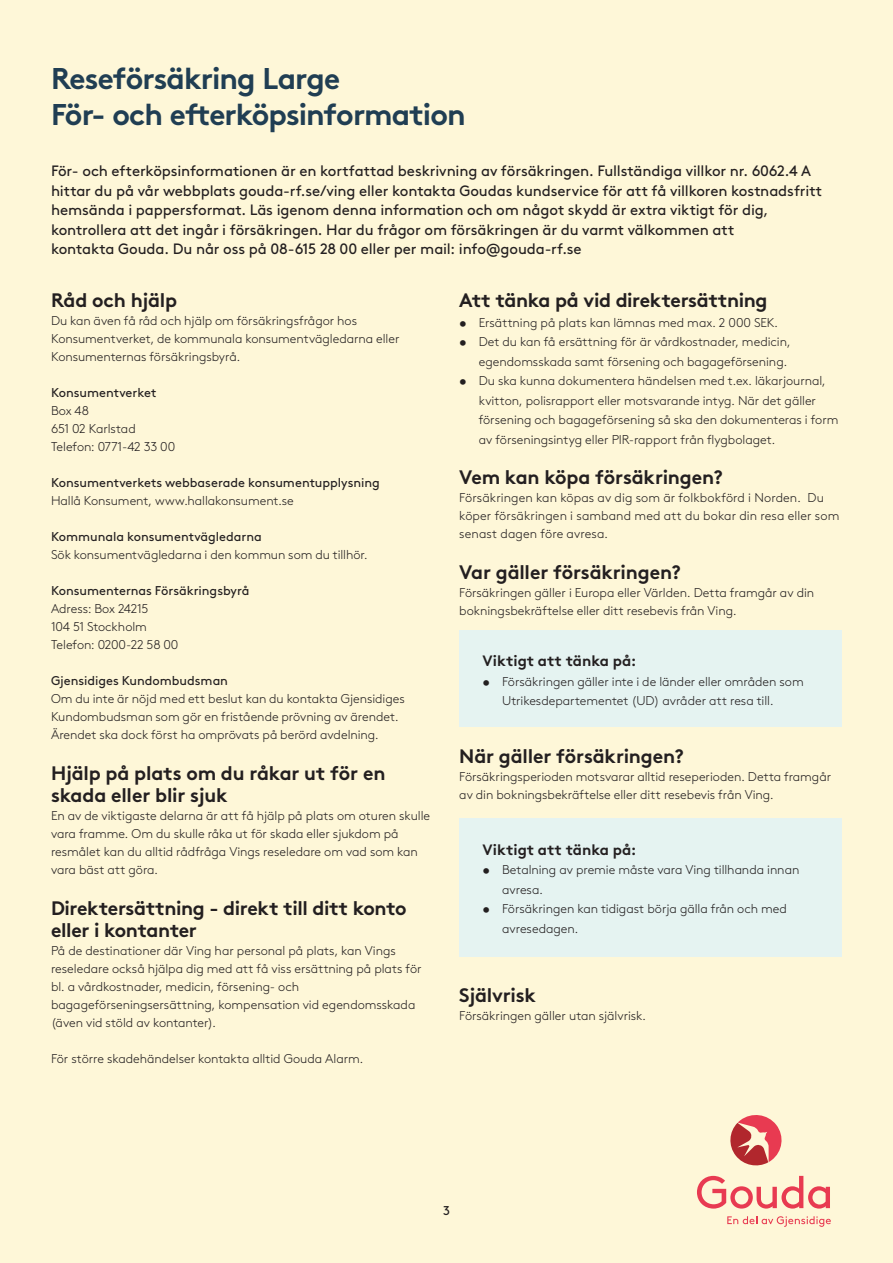
<style>
.page{position:relative;width:893px;height:1263px;background:#fef7d8}
.page>*{position:absolute;margin:0;border:0;box-sizing:border-box;transform-origin:0 0}
.t1{font:700 30px/36px "Gjen Brown OT";letter-spacing:-.03em;color:#203e53}
.t2{font:700 19.5px/22.5px "Gjen Brown OT";letter-spacing:-.015em;color:#231f20}
.t3{font:15px/19.5px "Gjen Brown OT";letter-spacing:-.01em;color:#231f20}
.t4{font:15px "Gjen Brown OT Bold Alt";letter-spacing:-.005em;color:#231f20}
.t5{font:300 12.75px/18px "Gjen Brown OT";color:#231f20}
.t6{font:12.75px "Gjen Brown OT";color:#231f20}
.s1{font-weight:700}
</style>
<div class="page">
<svg style="left:730px;top:1115px;width:52px;height:51px"></svg>
<svg style="left:697px;top:1176px;width:133px;height:32px"></svg>
<svg style="left:727px;top:1216px;width:104px;height:11px"></svg>
<div style="left:459px;top:630px;width:383px;height:97px;background:#e5f3f1"></div>
<div style="left:459px;top:819px;width:383px;height:138px;background:#e5f3f1"></div>
<h1 class="t1" style="left:51px;top:57px;width:416px">Reseförsäkring Large<br>För- och efterköpsinformation</h1>
<p class="t3" style="left:51px;top:160px;width:773px">För- och efterköpsinformationen är en kortfattad beskrivning av försäkringen. Fullständiga villkor nr. 6062.4 A hittar du på vår webbplats gouda-rf.se/ving eller kontakta Goudas kundservice för att få villkoren kostnadsfritt hemsända i pappersformat. Läs igenom denna information och om något skydd är extra viktigt för dig, kontrollera att det ingår i försäkringen. Har du frågor om försäkringen är du varmt välkommen att<br>kontakta Gouda. Du når oss på 08-615 28 00 eller per mail: info@gouda-rf.se</p>
<h2 class="t2" style="left:51px;top:287px;width:128px">Råd och hjälp</h2>
<p class="t5" style="left:51px;top:311px;width:350px">Du kan även få råd och hjälp om försäkringsfrågor hos<br>Konsumentverket, de kommunala konsumentvägledarna eller<br>Konsumenternas försäkringsbyrå.</p>
<p class="t6" style="left:51px;top:383px;width:107px">Konsumentverket</p>
<p class="t5" style="left:51px;top:401px;width:126px">Box 48<br>651 02 Karlstad<br>Telefon: 0771-42 33 00</p>
<p class="t6" style="left:51px;top:473px;width:330px">Konsumentverkets webbaserade konsumentupplysning</p>
<p class="t5" style="left:51px;top:491px;width:244px">Hallå Konsument, www.hallakonsument.se</p>
<p class="t6" style="left:51px;top:527px;width:212px">Kommunala konsumentvägledarna</p>
<p class="t5" style="left:51px;top:545px;width:318px">Sök konsumentvägledarna i den kommun som du tillhör.</p>
<p class="t6" style="left:51px;top:581px;width:200px">Konsumenternas Försäkringsbyrå</p>
<p class="t5" style="left:51px;top:599px;width:129px">Adress: Box 24215<br>104 51 Stockholm<br>Telefon: 0200-22 58 00</p>
<p class="t6" style="left:51px;top:671px;width:179px">Gjensidiges Kundombudsman</p>
<p class="t5" style="left:51px;top:689px;width:355px">Om du inte är nöjd med ett beslut kan du kontakta Gjensidiges<br>Kundombudsman som gör en fristående prövning av ärendet.<br>Ärendet ska dock först ha omprövats på berörd avdelning.</p>
<h2 class="t2" style="left:51px;top:759px;width:336px">Hjälp på plats om du råkar ut för en skada eller blir sjuk</h2>
<p class="t5" style="left:51px;top:806px;width:381px">En av de viktigaste delarna är att få hjälp på plats om oturen skulle vara framme. Om du skulle råka ut för skada eller sjukdom på resmålet kan du alltid rådfråga Vings reseledare om vad som kan vara bäst att göra.</p>
<h2 class="t2" style="left:51px;top:894px;width:357px">Direktersättning - direkt till ditt konto eller i kontanter</h2>
<p class="t5" style="left:51px;top:941px;width:372px">På de destinationer där Ving har personal på plats, kan Vings reseledare också hjälpa dig med att få viss ersättning på plats för bl. a vårdkostnader, medicin, försening- och bagageförseningsersättning, kompensation vid egendomsskada (även vid stöld av kontanter).</p>
<p class="t5" style="left:51px;top:1049px;width:314px">För större skadehändelser kontakta alltid Gouda Alarm.</p>
<h2 class="t2" style="left:459px;top:287px;width:310px">Att tänka på vid direktersättning</h2>
<p class="t5" style="left:459px;top:312px;width:320px"><span class="s1">•</span> Ersättning på plats kan lämnas med max. 2 000 SEK.</p>
<p class="t5" style="left:459px;top:331px;width:333px;line-height:19.5px;text-align:right"><span class="s1">•</span> Det du kan få ersättning för är vårdkostnader, medicin, egendomsskada samt försening och bagageförsening.</p>
<p class="t5" style="left:479px;top:370px;width:361px;line-height:19.5px;text-indent:-19px"><span class="s1">•</span> Du ska kunna dokumentera händelsen med t.ex. läkarjournal, kvitton, polisrapport eller motsvarande intyg. När det gäller försening och bagageförsening så ska den dokumenteras i form av förseningsintyg eller PIR-rapport från flygbolaget.</p>
<h2 class="t2" style="left:459px;top:464px;width:265px">Vem kan köpa försäkringen?</h2>
<p class="t5" style="left:459px;top:488px;width:382px">Försäkringen kan köpas av dig som är folkbokförd i Norden. Du köper försäkringen i samband med att du bokar din resa eller som senast dagen före avresa.</p>
<h2 class="t2" style="left:459px;top:558px;width:223px">Var gäller försäkringen?</h2>
<p class="t5" style="left:459px;top:582px;width:356px">Försäkringen gäller i Europa eller Världen. Detta framgår av din bokningsbekräftelse eller ditt resebevis från Ving.</p>
<p class="t4" style="left:483px;top:649px;width:155px">Viktigt att tänka på:</p>
<p class="t5" style="left:502px;top:671px;width:303px;line-height:19.5px;text-indent:-19px"><span class="s1">•</span> Försäkringen gäller inte i de länder eller områden som<br>Utrikesdepartementet (UD) avråder att resa till.</p>
<h2 class="t2" style="left:459px;top:743px;width:226px">När gäller försäkringen?</h2>
<p class="t5" style="left:459px;top:767px;width:373px">Försäkringsperioden motsvarar alltid reseperioden. Detta framgår av din bokningsbekräftelse eller ditt resebevis från Ving.</p>
<p class="t4" style="left:483px;top:837px;width:155px">Viktigt att tänka på:</p>
<p class="t5" style="left:502px;top:859px;width:299px;line-height:19.5px;text-indent:-19px"><span class="s1">•</span> Betalning av premie måste vara Ving tillhanda innan avresa.</p>
<p class="t5" style="left:502px;top:898px;width:286px;line-height:19.5px;text-indent:-19px"><span class="s1">•</span> Försäkringen kan tidigast börja gälla från och med avresedagen.</p>
<h2 class="t2" style="left:459px;top:981px;width:78px">Självrisk</h2>
<p class="t5" style="left:459px;top:1005px;width:188px">Försäkringen gäller utan självrisk.</p>
<p class="t6" style="left:443px;top:1201px;width:8px">3</p>
</div>
